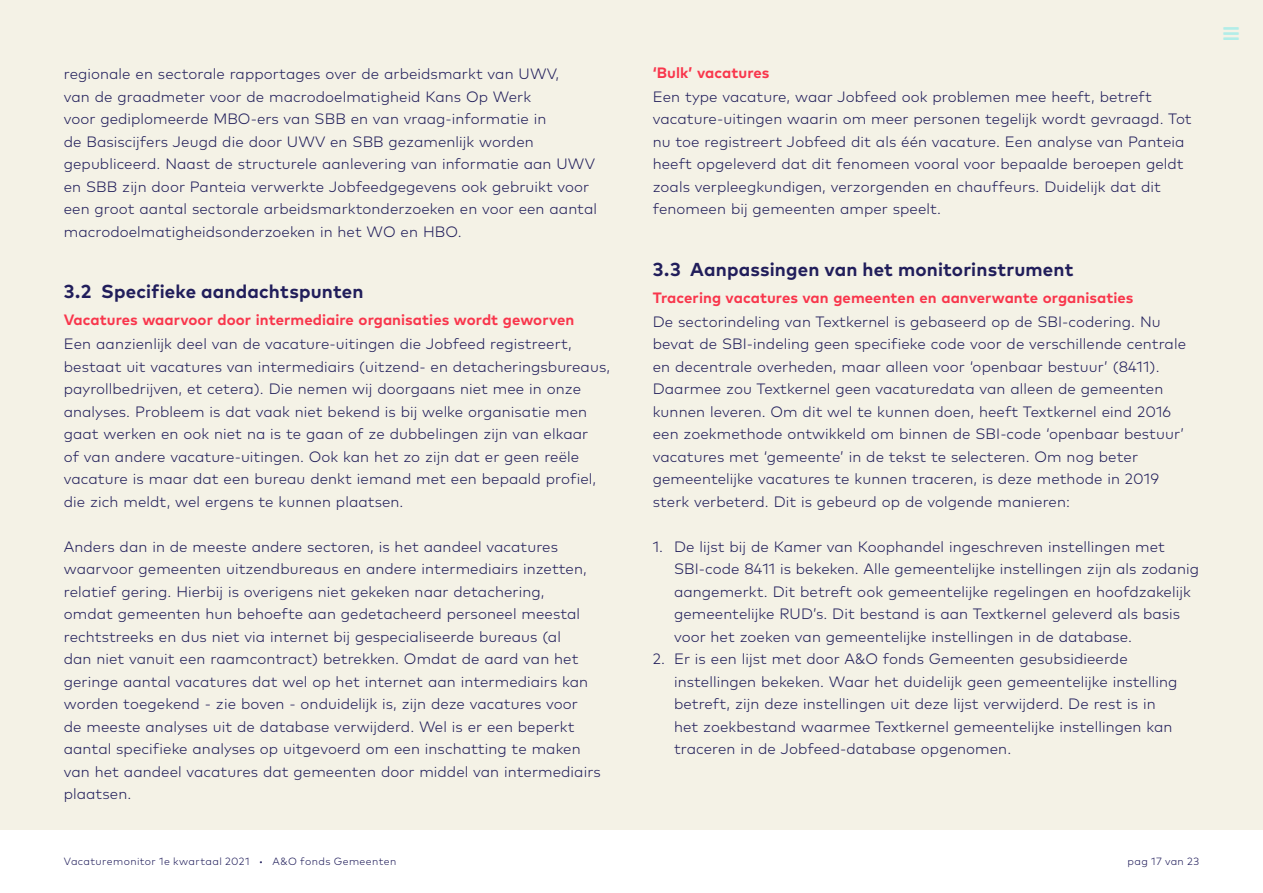
<style>
.page{position:relative;width:1263px;height:893px;background:#fff}
.page>*{position:absolute;margin:0;border:0;box-sizing:border-box;transform-origin:0 0}
.tussenkop{font:700 18.75px "Mark Pro";letter-spacing:.01em;color:#211e5b}
.brood{font:300 15px/22.5px "Mark Pro";letter-spacing:.005em;color:#211e5b}
.tussenkop_2{font:700 15px "Mark Pro";letter-spacing:.005em;color:#f9364c}
.t1{font:300 10.5px "Mark Pro";letter-spacing:.04em;color:#211e5b}
</style>
<div class="page">
<div style="left:0;top:0;width:1263px;height:829px;background:#f4f2e6"></div>
<p class="brood" style="left:64px;top:61px;width:535px">regionale en sectorale rapportages over de arbeidsmarkt van UWV,<br>van de graadmeter voor de macrodoelmatigheid Kans Op Werk<br>voor gediplomeerde MBO-ers van SBB en van vraag-informatie in<br>de Basiscijfers Jeugd die door UWV en SBB gezamenlijk worden gepubliceerd. Naast de structurele aanlevering van informatie aan UWV en SBB zijn door Panteia verwerkte Jobfeedgegevens ook gebruikt voor een groot aantal sectorale arbeidsmarktonderzoeken en voor een aantal macrodoelmatigheidsonderzoeken in het WO en HBO.</p>
<p class="tussenkop" style="left:64px;top:277px;width:301px">3.2 Specifieke aandachtspunten</p>
<p class="tussenkop_2" style="left:64px;top:308px;width:512px">Vacatures waarvoor door intermediaire organisaties wordt geworven</p>
<p class="brood" style="left:64px;top:331px;width:548px">Een aanzienlijk deel van de vacature-uitingen die Jobfeed registreert, bestaat uit vacatures van intermediairs (uitzend- en detacheringsbureaus, payrollbedrijven, et cetera). Die nemen wij doorgaans niet mee in onze analyses. Probleem is dat vaak niet bekend is bij welke organisatie men gaat werken en ook niet na is te gaan of ze dubbelingen zijn van elkaar<br>of van andere vacature-uitingen. Ook kan het zo zijn dat er geen reële vacature is maar dat een bureau denkt iemand met een bepaald profiel, die zich meldt, wel ergens te kunnen plaatsen.</p>
<p class="brood" style="left:64px;top:534px;width:538px">Anders dan in de meeste andere sectoren, is het aandeel vacatures waarvoor gemeenten uitzendbureaus en andere intermediairs inzetten, relatief gering. Hierbij is overigens niet gekeken naar detachering,<br>omdat gemeenten hun behoefte aan gedetacheerd personeel meestal rechtstreeks en dus niet via internet bij gespecialiseerde bureaus (al<br>dan niet vanuit een raamcontract) betrekken. Omdat de aard van het geringe aantal vacatures dat wel op het internet aan intermediairs kan worden toegekend - zie boven - onduidelijk is, zijn deze vacatures voor<br>de meeste analyses uit de database verwijderd. Wel is er een beperkt aantal specifieke analyses op uitgevoerd om een inschatting te maken van het aandeel vacatures dat gemeenten door middel van intermediairs plaatsen.</p>
<p class="tussenkop_2" style="left:653px;top:61px;width:118px">‘Bulk’ vacatures</p>
<p class="brood" style="left:653px;top:84px;width:540px">Een type vacature, waar Jobfeed ook problemen mee heeft, betreft vacature-uitingen waarin om meer personen tegelijk wordt gevraagd. Tot nu toe registreert Jobfeed dit als één vacature. Een analyse van Panteia heeft opgeleverd dat dit fenomeen vooral voor bepaalde beroepen geldt zoals verpleegkundigen, verzorgenden en chauffeurs. Duidelijk dat dit fenomeen bij gemeenten amper speelt.</p>
<p class="tussenkop" style="left:653px;top:255px;width:422px">3.3 Aanpassingen van het monitorinstrument</p>
<p class="tussenkop_2" style="left:653px;top:286px;width:482px">Tracering vacatures van gemeenten en aanverwante organisaties</p>
<p class="brood" style="left:653px;top:309px;width:535px">De sectorindeling van Textkernel is gebaseerd op de SBI-codering. Nu bevat de SBI-indeling geen specifieke code voor de verschillende centrale en decentrale overheden, maar alleen voor ‘openbaar bestuur’ (8411).<br>Daarmee zou Textkernel geen vacaturedata van alleen de gemeenten kunnen leveren. Om dit wel te kunnen doen, heeft Textkernel eind 2016 een zoekmethode ontwikkeld om binnen de SBI-code ‘openbaar bestuur’ vacatures met ‘gemeente’ in de tekst te selecteren. Om nog beter gemeentelijke vacatures te kunnen traceren, is deze methode in 2019 sterk verbeterd. Dit is gebeurd op de volgende manieren:</p>
<p class="brood" style="left:674px;top:534px;width:526px;text-indent:-21px">1. De lijst bij de Kamer van Koophandel ingeschreven instellingen met SBI-code 8411 is bekeken. Alle gemeentelijke instellingen zijn als zodanig aangemerkt. Dit betreft ook gemeentelijke regelingen en hoofdzakelijk gemeentelijke RUD’s. Dit bestand is aan Textkernel geleverd als basis voor het zoeken van gemeentelijke instellingen in de database.</p>
<p class="brood" style="left:674px;top:646px;width:505px;text-indent:-21px">2. Er is een lijst met door A&amp;O fonds Gemeenten gesubsidieerde instellingen bekeken. Waar het duidelijk geen gemeentelijke instelling betreft, zijn deze instellingen uit deze lijst verwijderd. De rest is in het zoekbestand waarmee Textkernel gemeentelijke instellingen kan traceren in de Jobfeed-database opgenomen.</p>
<p class="t1" style="left:64px;top:854px;width:334px">Vacaturemonitor 1e kwartaal 2021 • A&amp;O fonds Gemeenten</p>
<p class="t1" style="left:1127px;top:854px;width:73px">pag 17 van 23</p>
</div>
